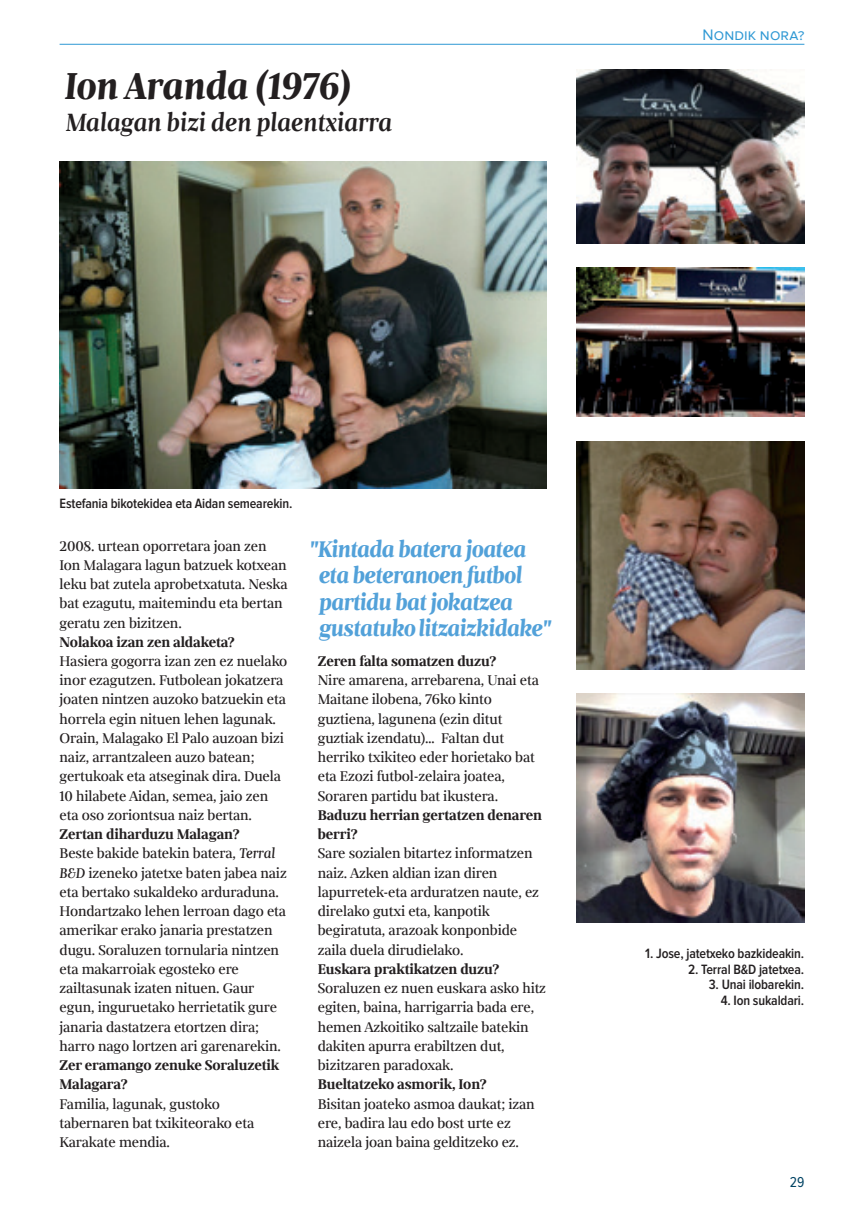
<style>
.page{position:relative;width:864px;height:1216px;background:#fff}
.page>*{position:absolute;margin:0;border:0;box-sizing:border-box;transform-origin:0 0}
.Titulua-20{font:italic 700 42px "Milio";letter-spacing:-.01em;color:#231f20}
.Titulua-20-2{font:italic 600 28px "Milio";letter-spacing:-.01em;color:#231f20}
.Leihoa{font:italic 700 25.38px/26.2px "Milio";letter-spacing:-.025em;color:#52a1d9}
.Testua-Hasi{font:15.75px/19.2px "Milio";letter-spacing:-.01em;color:#231f20}
.Testua-Galdera{font:700 15.75px/19.2px "Milio";letter-spacing:-.01em;color:#231f20}
.Saila_Eskuman{font:15.75px "Proxima Nova S";letter-spacing:.005em;color:#2e98d4}
.t1{font:14.88px "Proxima Nova Cond";color:#014363}
.ArgazkiOina{font:600 14px "Proxima Nova Cond";letter-spacing:-.01em;color:#231f20}
.s1{font-style:italic}
</style>
<div class="page">
<hr style="left:60px;top:44px;width:744px;height:1px;background:#2e98d4">
<img style="left:60px;top:161px;width:485px;height:328px">
<img style="left:576px;top:268px;width:227px;height:148px">
<img style="left:576px;top:441px;width:227px;height:228px">
<img style="left:576px;top:694px;width:227px;height:228px">
<img style="left:576px;top:69px;width:227px;height:174px">
<p class="Titulua-20" style="left:64px;top:54px;width:287px">Ion Aranda (1976)</p>
<p class="Titulua-20-2" style="left:65px;top:102px;width:328px">Malagan bizi den plaentxiarra</p>
<p class="Saila_Eskuman" style="left:702px;top:26px;width:103px">Nondik nora?</p>
<p class="ArgazkiOina" style="left:60px;top:495px;width:234px">Estefania bikotekidea eta Aidan semearekin.</p>
<p class="Testua-Hasi" style="left:60px;top:536px;width:229px">2008. urtean oporretara joan zen<br>Ion Malagara lagun batzuek kotxean leku bat zutela aprobetxatuta. Neska bat ezagutu, maitemindu eta bertan geratu zen bizitzen.</p>
<p class="Testua-Galdera" style="left:60px;top:632px;width:177px">Nolakoa izan zen aldaketa?</p>
<p class="Testua-Hasi" style="left:60px;top:651px;width:229px">Hasiera gogorra izan zen ez nuelako inor ezagutzen. Futbolean jokatzera joaten nintzen auzoko batzuekin eta horrela egin nituen lehen lagunak.<br>Orain, Malagako El Palo auzoan bizi naiz, arrantzaleen auzo batean; gertukoak eta atseginak dira. Duela 10 hilabete Aidan, semea, jaio zen eta oso zoriontsua naiz bertan.</p>
<p class="Testua-Galdera" style="left:60px;top:824px;width:181px">Zertan diharduzu Malagan?</p>
<p class="Testua-Hasi" style="left:60px;top:843px;width:229px">Beste bakide batekin batera, <span class="s1">Terral B&amp;D</span> izeneko jatetxe baten jabea naiz eta bertako sukaldeko arduraduna.<br>Hondartzako lehen lerroan dago eta amerikar erako janaria prestatzen dugu. Soraluzen tornularia nintzen eta makarroiak egosteko ere zailtasunak izaten nituen. Gaur egun, inguruetako herrietatik gure janaria dastatzera etortzen dira; harro nago lortzen ari garenarekin.</p>
<p class="Testua-Galdera" style="left:60px;top:1055px;width:221px">Zer eramango zenuke Soraluzetik<br>Malagara?</p>
<p class="Testua-Hasi" style="left:60px;top:1093px;width:196px">Familia, lagunak, gustoko tabernaren bat txikiteorako eta<br>Karakate mendia.</p>
<p class="Leihoa" style="left:318px;top:534px;width:234px;text-indent:-9px">"Kintada batera joatea eta beteranoen futbol partidu bat jokatzea gustatuko litzaizkidake"</p>
<p class="Testua-Galdera" style="left:317px;top:651px;width:180px">Zeren falta somatzen duzu?</p>
<p class="Testua-Hasi" style="left:317px;top:670px;width:222px">Nire amarena, arrebarena, Unai eta<br>Maitane ilobena, 76ko kinto guztiena, lagunena (ezin ditut guztiak izendatu)… Faltan dut herriko txikiteo eder horietako bat eta Ezozi futbol-zelaira joatea,<br>Soraren partidu bat ikustera.</p>
<p class="Testua-Galdera" style="left:317px;top:805px;width:226px">Baduzu herrian gertatzen denaren berri?</p>
<p class="Testua-Hasi" style="left:317px;top:843px;width:223px">Sare sozialen bitartez informatzen naiz. Azken aldian izan diren lapurretek-eta arduratzen naute, ez direlako gutxi eta, kanpotik begiratuta, arazoak konponbide zaila duela dirudielako.</p>
<p class="Testua-Galdera" style="left:317px;top:959px;width:183px">Euskara praktikatzen duzu?</p>
<p class="Testua-Hasi" style="left:317px;top:978px;width:230px">Soraluzen ez nuen euskara asko hitz egiten, baina, harrigarria bada ere, hemen Azkoitiko saltzaile batekin dakiten apurra erabiltzen dut, bizitzaren paradoxak.</p>
<p class="Testua-Galdera" style="left:317px;top:1074px;width:170px">Bueltatzeko asmorik, Ion?</p>
<p class="Testua-Hasi" style="left:317px;top:1093px;width:218px">Bisitan joateko asmoa daukat; izan ere, badira lau edo bost urte ez naizela joan baina gelditzeko ez.</p>
<p class="ArgazkiOina" style="left:645px;top:945px;width:160px">1. Jose, jatetxeko bazkideakin.</p>
<p class="ArgazkiOina" style="left:687px;top:961px;width:118px">2. Terral B&amp;D jatetxea.</p>
<p class="ArgazkiOina" style="left:708px;top:976px;width:97px">3. Unai ilobarekin.</p>
<p class="ArgazkiOina" style="left:720px;top:992px;width:85px">4. Ion sukaldari.</p>
<p class="t1" style="left:789px;top:1173px;width:16px">29</p>
</div>
